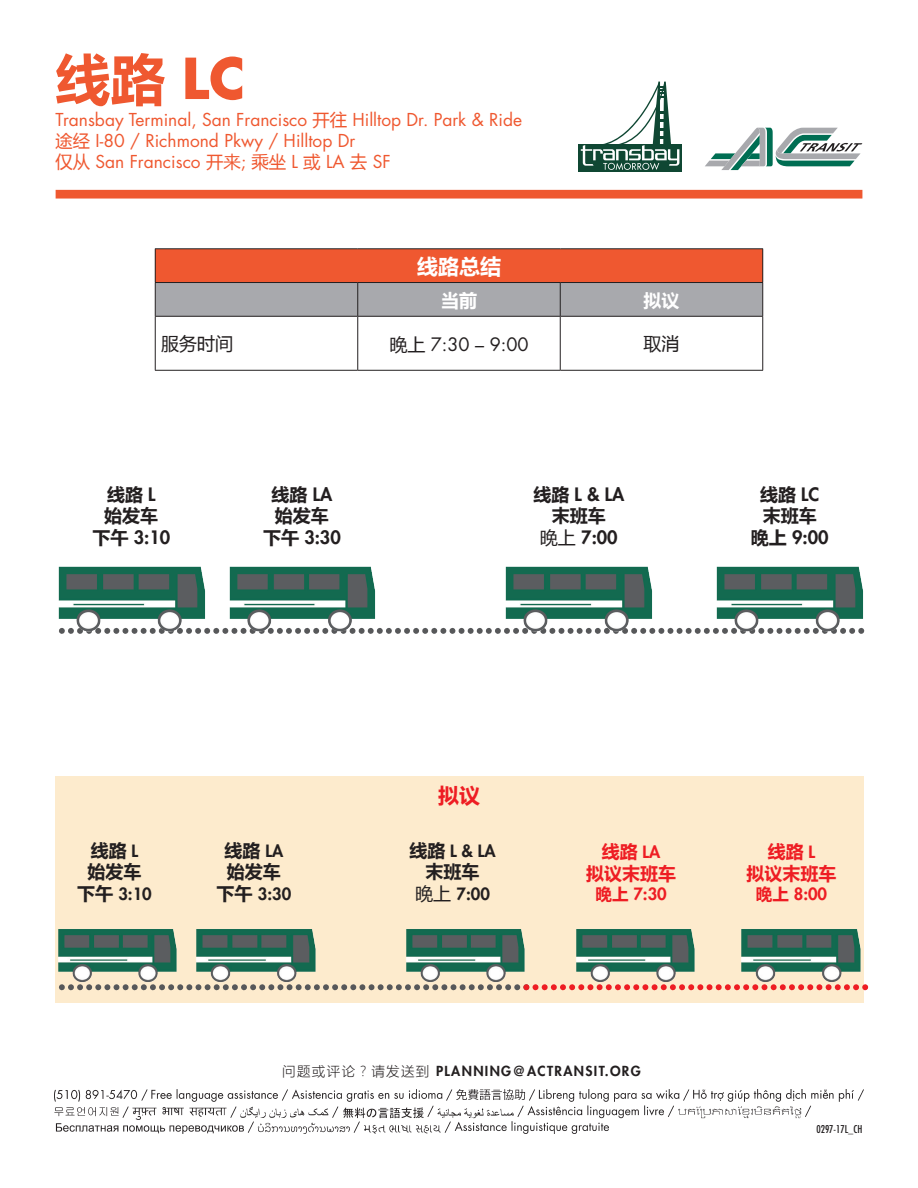
<style>
.page{position:relative;width:918px;height:1188px;background:#fff}
.page>*{position:absolute;margin:0;border:0;box-sizing:border-box;transform-origin:0 0}
.t1{font:700 54.9px "Microsoft Ya Hei";color:#ef5830}
.t2{font:700 21px "Microsoft Ya Hei";color:#fff}
.t3{font:700 21px "Microsoft Ya Hei";color:#ee1d23}
.t4{font:700 18px/21.6px "Microsoft Ya Hei";color:#231f20}
.t5{font:800 18px "Futura Std";color:#231f20}
.t6{font:700 18px/21.6px "Microsoft Ya Hei";color:#ee1d23;text-align:center}
.t7{font:18px "Futura Std";color:#231f20}
.t8{font:18px "Microsoft Ya Hei";color:#231f20}
.t9{font:700 18px "Microsoft Ya Hei";color:#fff}
.t10{font:17.4px/20.9px "Futura Std";color:#ef5830}
.t11{font:800 16.5px "Futura Std";color:#231f20}
.t12{font:800 16.5px "Futura Std";color:#ee1d23}
.t13{font:800 13.5px "Futura Std";letter-spacing:.1em;color:#231f20}
.t14{font:condensed 10.5px "Futura Std";color:#231f20}
.s1{font-family:"Futura Std"}
.s2{font-family:"Microsoft Ya Hei"}
.s3{font-family:"Futura Std";font-weight:800}
.s4{font-family:"Microsoft Ya Hei";font-weight:700}
.s5{font-family:"Microsoft Ya Hei";font-weight:400}
.s6{font-family:"Futura Std";font-weight:800;font-size:16.5px}
.s7{font-family:"Microsoft Ya Hei";font-weight:700;font-size:18px}
.s8{font-family:"Microsoft Ya Hei";font-weight:400;font-size:18px}
.s9{font-family:"Microsoft Ya Hei";font-weight:300}
</style>
<div class="page">
<div style="left:56px;top:777px;width:808px;height:226px;background:#fdebcd"></div>
<div style="left:155px;top:249px;width:608px;height:34px;background:#ef5830"></div>
<div style="left:156px;top:283px;width:606px;height:33px;background:#a8a9ad"></div>
<hr style="left:155px;top:248px;width:203px;height:1px;background:#231f20">
<hr style="left:155px;top:249px;width:1px;height:33px;background:#231f20">
<hr style="left:358px;top:248px;width:202px;height:1px;background:#231f20">
<hr style="left:560px;top:248px;width:203px;height:1px;background:#231f20">
<hr style="left:762px;top:249px;width:1px;height:33px;background:#231f20">
<hr style="left:155px;top:282px;width:203px;height:1px;background:#231f20">
<hr style="left:155px;top:283px;width:1px;height:33px;background:#231f20">
<hr style="left:358px;top:282px;width:202px;height:1px;background:#231f20">
<hr style="left:357px;top:283px;width:1px;height:33px;background:#231f20">
<hr style="left:560px;top:282px;width:203px;height:1px;background:#231f20">
<hr style="left:560px;top:283px;width:1px;height:33px;background:#231f20">
<hr style="left:762px;top:283px;width:1px;height:33px;background:#231f20">
<hr style="left:155px;top:316px;width:203px;height:1px;background:#231f20">
<hr style="left:155px;top:317px;width:1px;height:53px;background:#231f20">
<hr style="left:358px;top:316px;width:202px;height:1px;background:#231f20">
<hr style="left:357px;top:317px;width:1px;height:53px;background:#231f20">
<hr style="left:560px;top:316px;width:203px;height:1px;background:#231f20">
<hr style="left:560px;top:317px;width:1px;height:53px;background:#231f20">
<hr style="left:762px;top:317px;width:1px;height:53px;background:#231f20">
<hr style="left:155px;top:370px;width:203px;height:1px;background:#231f20">
<hr style="left:358px;top:370px;width:202px;height:1px;background:#231f20">
<hr style="left:560px;top:370px;width:203px;height:1px;background:#231f20">
<svg style="left:207px;top:628px;width:507px;height:6px"></svg>
<svg style="left:71px;top:984px;width:456px;height:6px"></svg>
<svg style="left:535px;top:984px;width:331px;height:6px"></svg>
<img style="left:58px;top:566px;width:149px;height:68px">
<img style="left:58px;top:929px;width:119px;height:53px">
<img style="left:227px;top:566px;width:151px;height:68px">
<img style="left:196px;top:929px;width:120px;height:53px">
<img style="left:504px;top:566px;width:151px;height:68px">
<img style="left:406px;top:929px;width:119px;height:53px">
<img style="left:714px;top:566px;width:151px;height:68px">
<img style="left:576px;top:929px;width:119px;height:53px">
<img style="left:741px;top:929px;width:120px;height:53px">
<img style="left:54px;top:1089px;width:810px;height:45px">
<div style="left:56px;top:190px;width:806px;height:9px;background:#ef5830"></div>
<svg style="left:705px;top:127px;width:157px;height:43px"></svg>
<div style="left:578px;top:144px;width:103px;height:28px;background:#0f4733"></div>
<svg style="left:581px;top:82px;width:98px;height:88px"></svg>
<h1 class="t1" style="left:56px;top:41px;width:191px">线路 <span class="s1">LC</span></h1>
<p class="t10" style="left:56px;top:110px;width:468px">Transbay Terminal, San Francisco <span class="s2">开往</span> Hilltop Dr. Park &amp; Ride<span class="s2">途经</span> I-80 / Richmond Pkwy / Hilltop Dr<br><span class="s2">仅从</span> San Francisco <span class="s2">开来</span>; <span class="s2">乘坐</span> L <span class="s2">或</span> LA <span class="s2">去</span> SF</p>
<p class="t2" style="left:417px;top:252px;width:85px">线路总结</p>
<p class="t9" style="left:441px;top:288px;width:37px">当前</p>
<p class="t9" style="left:644px;top:288px;width:37px">拟议</p>
<p class="t8" style="left:161px;top:332px;width:73px">服务时间</p>
<p class="t7" style="left:389px;top:333px;width:141px"><span class="s2">晚上</span> 7:30 – 9:00</p>
<p class="t8" style="left:644px;top:332px;width:37px">取消</p>
<p class="t4" style="left:104px;top:483px;width:55px">线路 <span class="s3">L</span>始发车</p>
<p class="t5" style="left:92px;top:526px;width:79px"><span class="s4">下午</span> 3:10</p>
<p class="t4" style="left:272px;top:483px;width:62px">线路 <span class="s3">LA</span>始发车</p>
<p class="t5" style="left:263px;top:526px;width:79px"><span class="s4">下午</span> 3:30</p>
<p class="t5" style="left:533px;top:483px;width:92px"><span class="s4">线路</span> L &amp; LA</p>
<p class="t4" style="left:552px;top:504px;width:55px">末班车</p>
<p class="t5" style="left:540px;top:526px;width:79px"><span class="s5">晚上</span> 7:00</p>
<p class="t4" style="left:760px;top:483px;width:61px">线路 <span class="s3">LC</span>末班车</p>
<p class="t5" style="left:751px;top:526px;width:79px"><span class="s4">晚上</span> 9:00</p>
<p class="t4" style="left:87px;top:839px;width:56px">线路 <span class="s6">L</span>始发车</p>
<p class="t11" style="left:77px;top:883px;width:76px"><span class="s7">下午</span> 3:10</p>
<p class="t4" style="left:225px;top:839px;width:60px">线路 <span class="s6">LA</span>始发车</p>
<p class="t11" style="left:217px;top:883px;width:76px"><span class="s7">下午</span> 3:30</p>
<p class="t3" style="left:438px;top:781px;width:43px">拟议</p>
<p class="t11" style="left:409px;top:840px;width:88px"><span class="s7">线路</span> L &amp; LA</p>
<p class="t4" style="left:426px;top:860px;width:55px">末班车</p>
<p class="t11" style="left:415px;top:883px;width:76px"><span class="s8">晚上</span> 7:00</p>
<p class="t6" style="left:586px;top:840px;width:91px">线路 <span class="s6">LA<br></span>拟议末班车</p>
<p class="t12" style="left:596px;top:883px;width:73px"><span class="s4">晚上</span> 7:30</p>
<p class="t13" style="left:282px;top:1062px;width:360px"><span class="s9">问题或评论？请发送到</span> PLANNING@ACTRANSIT.ORG</p>
<p class="t6" style="left:747px;top:840px;width:91px">线路 <span class="s6">L<br></span>拟议末班车</p>
<p class="t12" style="left:756px;top:883px;width:73px"><span class="s4">晚上</span> 8:00</p>
<p class="t14" style="left:816px;top:1123px;width:48px">0297-17L_CH</p>
</div>
